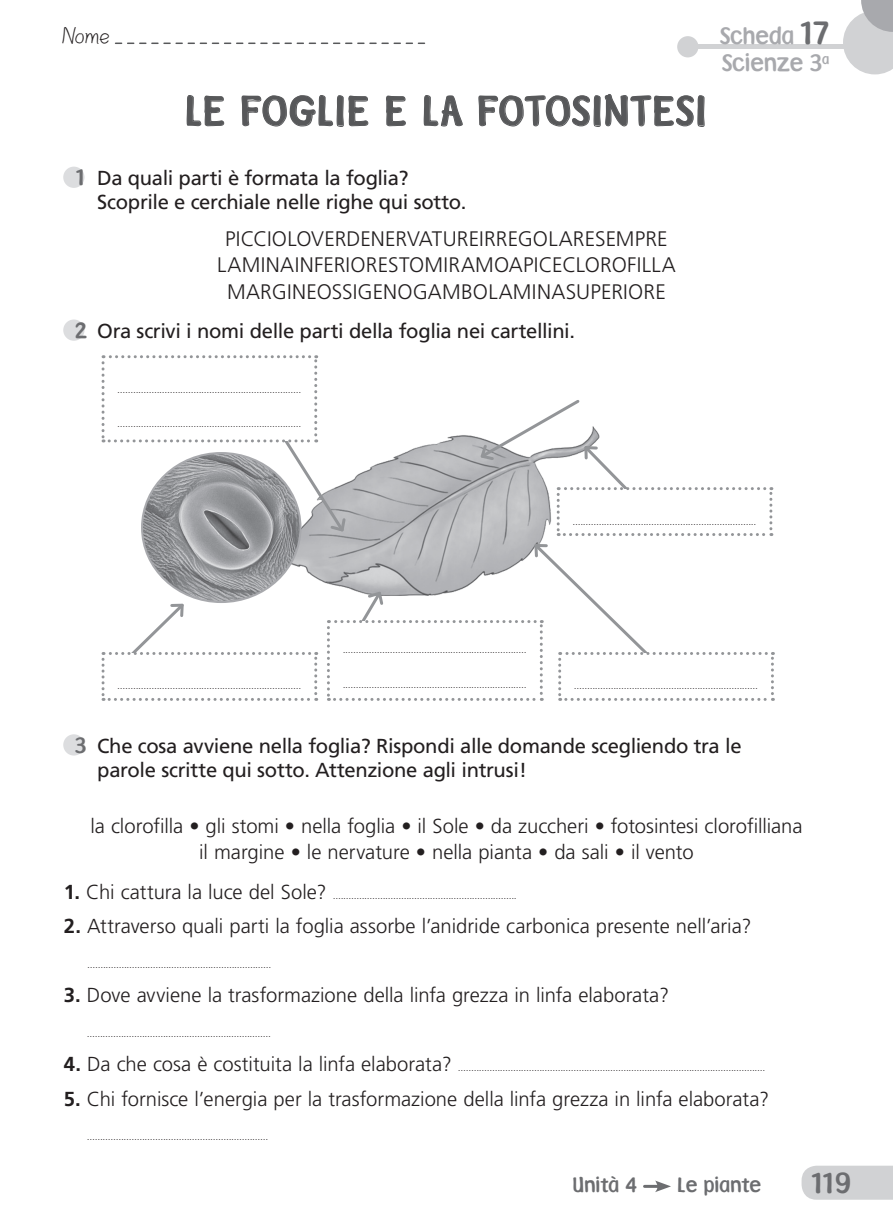
<style>
.page{position:relative;width:893px;height:1221px;background:#fff}
.page>*{position:absolute;margin:0;border:0;box-sizing:border-box;transform-origin:0 0}
.t1{font:39px "Pooh";letter-spacing:.03em;color:#57585a}
.t2{font:27px "Pooh";color:#6c6d70}
.t3{font:22.5px/27px "Pooh";color:#a8a9ad}
.t4{font:22.5px "Plain Pensle";color:#231f20}
.t5{font:300 21px/26.2px "Frutiger";letter-spacing:.01em;color:#231f20;text-align:center}
.t6{font:21px "Pooh";color:#6c6d70}
.t7{font:300 20.25px/26.2px "Frutiger";letter-spacing:-.005em;color:#231f20;text-align:center}
.t8{font:20.25px/24px "Frutiger";letter-spacing:-.02em;color:#231f20}
.t9{font:19.5px "Pooh";color:#6c6d70}
.t10{font:300 10.5px "Frutiger";color:#231f20}
.s1{font-size:30px;color:#6c6d70}
.s2{font-family:"Pooh";font-size:21px;color:#6c6d70}
.s3{font-weight:700;font-size:20.25px}
.s4{font-size:20.25px}
.s5{font-weight:700}
</style>
<div class="page">
<div style="left:801px;top:1165px;width:92px;height:34px;background:#d1d2d4"></div>
<hr style="left:688px;top:45px;width:205px;height:4px;background:#d1d2d4">
<svg style="left:116px;top:43px;width:308px;height:1px"></svg>
<div style="left:677px;top:36px;width:21px;height:21px;background:#d1d2d4;border-radius:50%"></div>
<svg style="left:186px;top:95px;width:39px;height:32px"></svg>
<svg style="left:241px;top:95px;width:128px;height:32px"></svg>
<svg style="left:386px;top:95px;width:20px;height:32px"></svg>
<svg style="left:423px;top:95px;width:40px;height:32px"></svg>
<svg style="left:478px;top:94px;width:227px;height:33px"></svg>
<div style="left:63px;top:167px;width:22px;height:21px;background:#dcdddf;border-radius:50%"></div>
<div style="left:63px;top:319px;width:22px;height:22px;background:#dcdddf;border-radius:50%"></div>
<div style="left:63px;top:734px;width:22px;height:21px;background:#dcdddf;border-radius:50%"></div>
<svg style="left:102px;top:355px;width:672px;height:346px"></svg>
<hr style="left:644px;top:1184px;width:17px;height:3px;background:#6c6d70">
<svg style="left:655px;top:1180px;width:16px;height:12px"></svg>
<svg style="left:843px;top:0;width:50px;height:74px"></svg>
<h3 class="t4" style="left:62px;top:22px;width:49px">Nome</h3>
<h1 class="t1" style="left:185px;top:85px;width:523px">LE FOGLIE E LA FOTOSINTESI</h1>
<h3 class="t3" style="left:720px;top:21px;width:111px">Scheda <span class="s1">17<br></span>Scienze 3<sup>a</sup></h3>
<h3 class="t6" style="left:76px;top:163px;width:10px">1</h3>
<h3 class="t8" style="left:97px;top:166px;width:371px">Da quali parti è formata la foglia?<br>Scoprile e cerchiale nelle righe qui sotto.</h3>
<h3 class="t5" style="left:217px;top:226px;width:460px">PICCIOLOVERDENERVATUREIRREGOLARESEMPRE<br>LAMINAINFERIORESTOMIRAMOAPICECLOROFILLA<br>MARGINEOSSIGENOGAMBOLAMINASUPERIORE</h3>
<h3 class="t8" style="left:75px;top:319px;width:502px"><span class="s2">2</span> Ora scrivi i nomi delle parti della foglia nei cartellini.</h3>
<p class="t10" style="left:117px;top:383px;width:186px">......................................................................</p>
<p class="t10" style="left:117px;top:417px;width:186px">......................................................................</p>
<p class="t10" style="left:572px;top:515px;width:186px">......................................................................</p>
<p class="t10" style="left:117px;top:680px;width:186px">......................................................................</p>
<p class="t10" style="left:343px;top:643px;width:186px">......................................................................</p>
<p class="t10" style="left:343px;top:678px;width:186px">......................................................................</p>
<p class="t10" style="left:574px;top:680px;width:186px">......................................................................</p>
<h3 class="t6" style="left:75px;top:730px;width:12px">3</h3>
<h3 class="t8" style="left:97px;top:733px;width:646px">Che cosa avviene nella foglia? Rispondi alle domande scegliendo tra le parole scritte qui sotto. Attenzione agli intrusi!</h3>
<h3 class="t7" style="left:90px;top:812px;width:713px">la clorofilla • gli stomi • nella foglia • il Sole • da zuccheri • fotosintesi clorofilliana il margine • le nervature • nella pianta • da sali • il vento</h3>
<p class="t10" style="left:64px;top:889px;width:455px"><span class="s3">1.</span> <span class="s4">Chi cattura la luce del Sole?</span> ......................................................................</p>
<h3 class="t7" style="left:64px;top:912px;width:689px"><span class="s5">2.</span> Attraverso quali parti la foglia assorbe l’anidride carbonica presente nell’aria?</h3>
<p class="t10" style="left:87px;top:958px;width:186px">......................................................................</p>
<h3 class="t7" style="left:64px;top:981px;width:607px"><span class="s5">3.</span> Dove avviene la trasformazione della linfa grezza in linfa elaborata?</h3>
<p class="t10" style="left:87px;top:1027px;width:186px">......................................................................</p>
<p class="t10" style="left:64px;top:1061px;width:703px"><span class="s3">4.</span> <span class="s4">Da che cosa è costituita la linfa elaborata?</span> .....................................................................................................................</p>
<h3 class="t7" style="left:64px;top:1085px;width:707px"><span class="s5">5.</span> Chi fornisce l’energia per la trasformazione della linfa grezza in linfa elaborata?</h3>
<p class="t10" style="left:87px;top:1130px;width:183px">.....................................................................</p>
<h3 class="t9" style="left:572px;top:1171px;width:66px">Unità 4</h3>
<h3 class="t9" style="left:677px;top:1171px;width:85px">Le piante</h3>
<h2 class="t2" style="left:812px;top:1164px;width:40px">119</h2>
</div>
